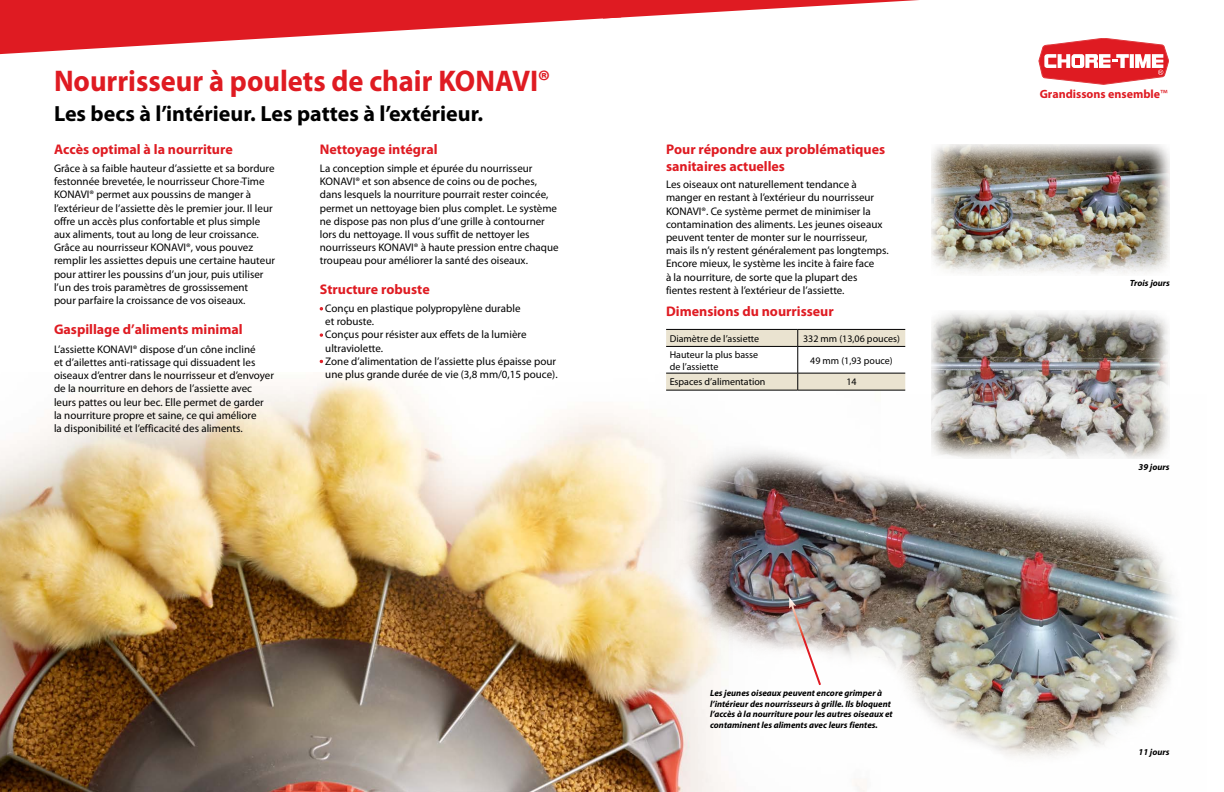
<style>
.page{position:relative;width:1224px;height:792px;background:#fff}
.page>*{position:absolute;margin:0;border:0;box-sizing:border-box;transform-origin:0 0}
.t1{font:700 30px "Myriad Pro";color:#df1b22;scale:.95 1}
.t2{font:700 22px "Myriad Pro";color:#000}
.t3{font:700 14px/16.8px "Myriad Pro";color:#df1b22}
.t4{font:700 12px "Myriad Pro";color:#df1b22}
.t5{font:11px/13.2px "Myriad Pro";color:#000}
.t6{font:10px/12px "Myriad Pro";color:#000}
.t7{font:italic 700 9px/10.8px "Myriad Pro";color:#000}
.s1{font-size:28.5px}
.s2{color:#df1b22}
.s3{font-weight:400}
</style>
<div class="page">
<img style="left:0;top:372px;width:649px;height:420px">
<svg style="left:1039px;top:38px;width:130px;height:47px"></svg>
<svg style="left:0;top:0;width:919px;height:54px"></svg>
<svg style="left:320px;top:333px;width:3px;height:4px"></svg>
<img style="left:932px;top:312px;width:237px;height:83px">
<img style="left:932px;top:144px;width:238px;height:130px">
<svg style="left:666px;top:329px;width:239px;height:61px"></svg>
<hr style="left:666px;top:390px;width:132px;height:1px;background:#000">
<hr style="left:798px;top:390px;width:107px;height:1px;background:#000">
<hr style="left:798px;top:329px;width:107px;height:1px;background:#000">
<img style="left:649px;top:395px;width:529px;height:397px">
<svg style="left:789px;top:597px;width:34px;height:90px"></svg>
<h1 class="t1" style="left:54px;top:61px;width:524px">Nourrisseur à poulets de chair KONAVI<span class="s1">®</span></h1>
<h2 class="t2" style="left:54px;top:99px;width:431px">Les becs à l’intérieur. Les pattes à l’extérieur.</h2>
<p class="t3" style="left:54px;top:141px;width:180px">Accès optimal à la nourriture</p>
<p class="t5" style="left:54px;top:162px;width:223px">Grâce à sa faible hauteur d’assiette et sa bordure festonnée brevetée, le nourrisseur Chore-Time KONAVI® permet aux poussins de manger à l’extérieur de l’assiette dès le premier jour. Il leur offre un accès plus confortable et plus simple aux aliments, tout au long de leur croissance.<br>Grâce au nourrisseur KONAVI®, vous pouvez remplir les assiettes depuis une certaine hauteur pour attirer les poussins d’un jour, puis utiliser l’un des trois paramètres de grossissement<br>pour parfaire la croissance de vos oiseaux.</p>
<p class="t3" style="left:54px;top:320px;width:190px">Gaspillage d’aliments minimal</p>
<p class="t5" style="left:54px;top:342px;width:222px">L’assiette KONAVI® dispose d’un cône incliné<br>et d’ailettes anti-ratissage qui dissuadent les oiseaux d’entrer dans le nourrisseur et d’envoyer de la nourriture en dehors de l’assiette avec leurs pattes ou leur bec. Elle permet de garder la nourriture propre et saine, ce qui améliore<br>la disponibilité et l’efficacité des aliments.</p>
<p class="t3" style="left:320px;top:141px;width:119px">Nettoyage intégral</p>
<p class="t5" style="left:320px;top:162px;width:240px">La conception simple et épurée du nourrisseur KONAVI® et son absence de coins ou de poches, dans lesquels la nourriture pourrait rester coincée, permet un nettoyage bien plus complet. Le système ne dispose pas non plus d’une grille à contourner lors du nettoyage. Il vous suffit de nettoyer les nourrisseurs KONAVI® à haute pression entre chaque troupeau pour améliorer la santé des oiseaux.</p>
<p class="t3" style="left:320px;top:281px;width:111px">Structure robuste</p>
<p class="t5" style="left:325px;top:302px;width:197px;text-indent:-5px"><span class="s2">•</span> Conçu en plastique polypropylène durable et robuste.</p>
<p class="t5" style="left:325px;top:328px;width:203px;text-indent:-5px"><span class="s2">•</span> Conçus pour résister aux effets de la lumière ultraviolette.</p>
<p class="t5" style="left:320px;top:354px;width:239px;text-align:center"><span class="s2">•</span> Zone d’alimentation de l’assiette plus épaisse pour une plus grande durée de vie (3,8 mm/0,15 pouce).</p>
<p class="t3" style="left:666px;top:140px;width:221px">Pour répondre aux problématiques sanitaires actuelles</p>
<p class="t5" style="left:666px;top:178px;width:224px">Les oiseaux ont naturellement tendance à manger en restant à l’extérieur du nourrisseur KONAVI®. Ce système permet de minimiser la contamination des aliments. Les jeunes oiseaux peuvent tenter de monter sur le nourrisseur, mais ils n’y restent généralement pas longtemps.<br>Encore mieux, le système les incite à faire face<br>à la nourriture, de sorte que la plupart des fientes restent à l’extérieur de l’assiette.</p>
<p class="t3" style="left:666px;top:303px;width:169px">Dimensions du nourrisseur</p>
<p class="t6" style="left:670px;top:332px;width:91px">Diamètre de l’assiette</p>
<p class="t6" style="left:803px;top:332px;width:98px">332 mm (13,06 pouces)</p>
<p class="t6" style="left:670px;top:348px;width:90px">Hauteur la plus basse de l’assiette</p>
<p class="t6" style="left:810px;top:354px;width:84px">49 mm (1,93 pouce)</p>
<p class="t6" style="left:670px;top:376px;width:97px">Espaces d’alimentation</p>
<p class="t6" style="left:846px;top:376px;width:12px">14</p>
<p class="t7" style="left:710px;top:687px;width:184px">Les jeunes oiseaux peuvent encore grimper à l’intérieur des nourrisseurs à grille. Ils bloquent l’accès à la nourriture pour les autres oiseaux et contaminent les aliments avec leurs fientes.</p>
<p class="t4" style="left:1040px;top:86px;width:129px">Grandissons ensemble<span class="s3">™</span></p>
<p class="t7" style="left:1130px;top:278px;width:42px">Trois jours</p>
<p class="t7" style="left:1139px;top:461px;width:33px">39 jours</p>
<p class="t7" style="left:1139px;top:747px;width:33px">11 jours</p>
</div>
